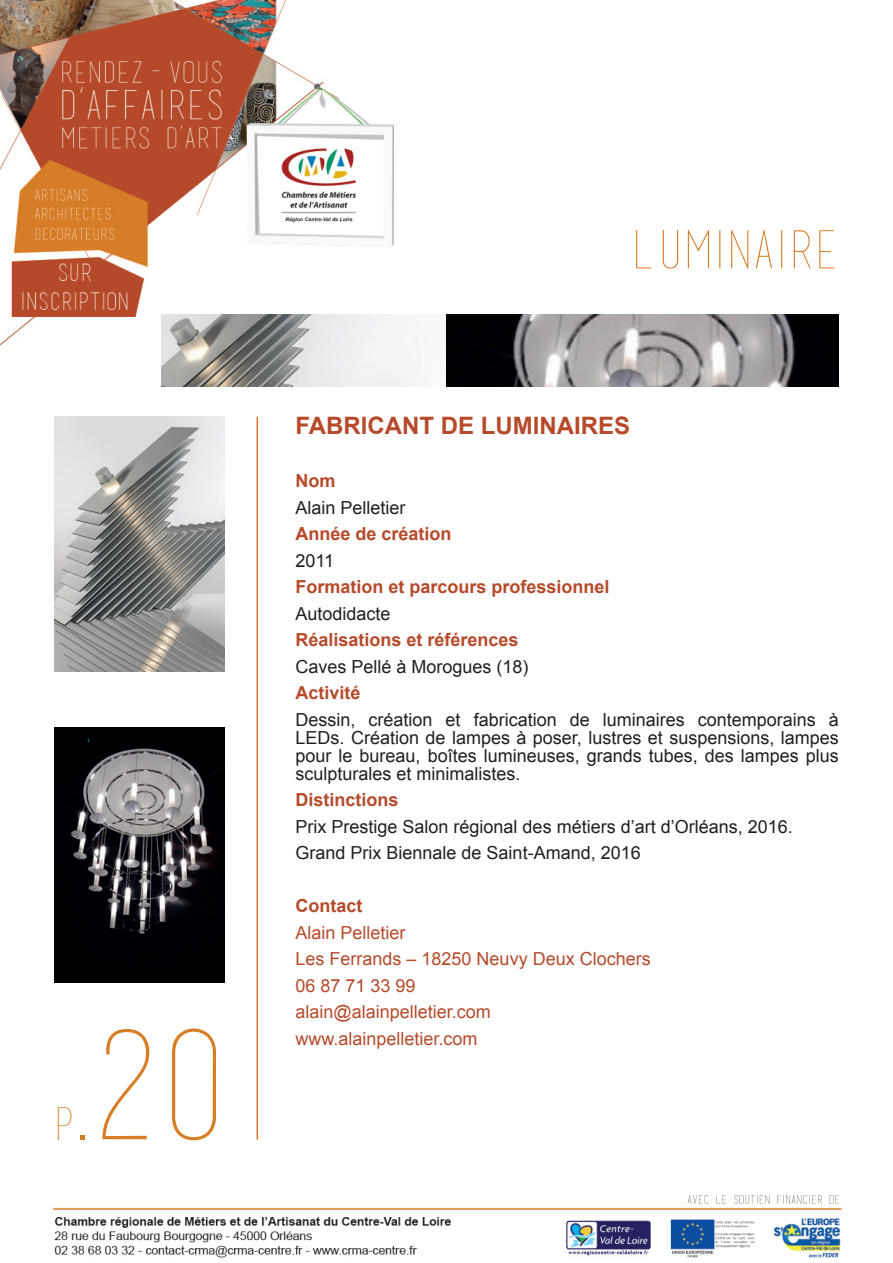
<style>
.page{position:relative;width:893px;height:1263px;background:#fff}
.page>*{position:absolute;margin:0;border:0;box-sizing:border-box;transform-origin:0 0}
.t1{font:150px "basictitlefont";color:#d77d27}
.t2{font:52.5px "basictitlefont";color:#d77d27}
.t3{font:45px "basictitlefont";color:#d77d27}
.t4{font:700 24px "Arial";color:#b64a2a}
.t5{font:18px/18px "Arial";color:#231f20;text-align:justify}
.t6{font:18px/26.5px "Arial";color:#b64a2a}
.t7{font:700 18px "Arial";color:#b64a2a}
</style>
<div class="page">
<img style="left:0;top:0;width:842px;height:1258px">
<svg style="left:688px;top:1195px;width:151px;height:9px"></svg>
<hr style="left:256px;top:417px;width:2px;height:723px;background:#d77d27">
<img style="left:162px;top:315px;width:677px;height:72px">
<img style="left:54px;top:417px;width:170px;height:255px">
<img style="left:54px;top:727px;width:170px;height:255px">
<h3 class="t3" style="left:54px;top:1099px;width:23px">P</h3>
<h1 class="t1" style="left:75px;top:1003px;width:155px">.20</h1>
<h2 class="t2" style="left:630px;top:221px;width:210px">LUMINAIRE</h2>
<h3 class="t4" style="left:296px;top:410px;width:336px">FABRICANT DE LUMINAIRES</h3>
<p class="t7" style="left:296px;top:469px;width:41px">Nom</p>
<p class="t5" style="left:296px;top:499px;width:112px">Alain Pelletier</p>
<p class="t7" style="left:296px;top:522px;width:158px">Année de création</p>
<p class="t5" style="left:296px;top:552px;width:40px">2011</p>
<p class="t7" style="left:296px;top:575px;width:316px">Formation et parcours professionnel</p>
<p class="t5" style="left:296px;top:605px;width:97px">Autodidacte</p>
<p class="t7" style="left:296px;top:628px;width:225px">Réalisations et références</p>
<p class="t5" style="left:296px;top:658px;width:235px">Caves Pellé à Morogues (18)</p>
<p class="t7" style="left:296px;top:681px;width:67px">Activité</p>
<p class="t5" style="left:296px;top:711px;width:545px">Dessin, création et fabrication de luminaires contemporains à LEDs. Création de lampes à poser, lustres et suspensions, lampes pour le bureau, boîtes lumineuses, grands tubes, des lampes plus sculpturales et minimalistes.</p>
<p class="t7" style="left:296px;top:788px;width:105px">Distinctions</p>
<p class="t5" style="left:296px;top:813px;width:499px;line-height:26.5px">Prix Prestige Salon régional des métiers d’art d’Orléans, 2016.<br>Grand Prix Biennale de Saint-Amand, 2016</p>
<p class="t7" style="left:296px;top:894px;width:68px">Contact</p>
<p class="t6" style="left:296px;top:919px;width:357px">Alain Pelletier<br>Les Ferrands – 18250 Neuvy Deux Clochers<br>06 87 71 33 99<br>alain@alainpelletier.com www.alainpelletier.com</p>
</div>
